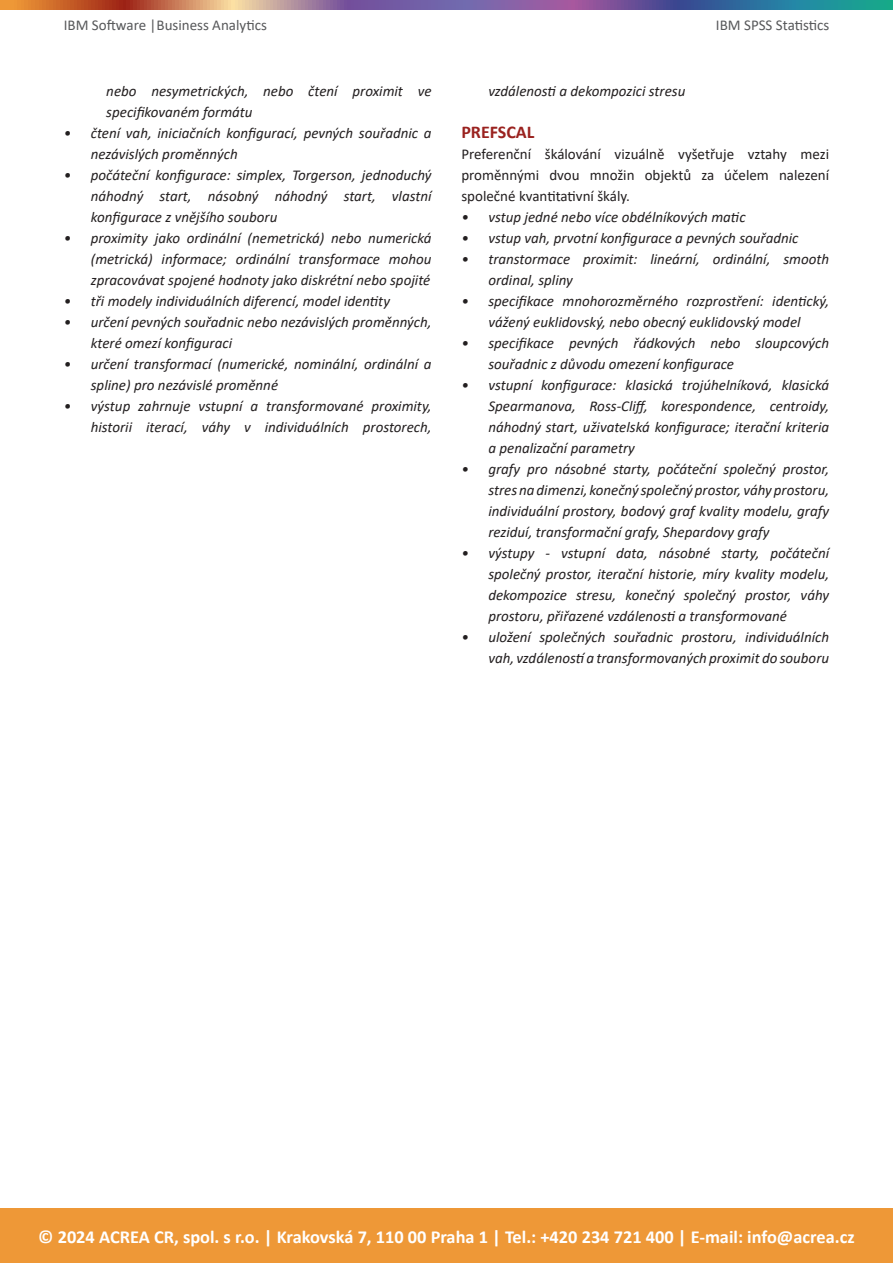
<style>
.page{position:relative;width:893px;height:1263px;background:#fff}
.page>*{position:absolute;margin:0;border:0;box-sizing:border-box;transform-origin:0 0}
.t1{font:700 18.3px "Calibri";color:#fff}
.t2{font:700 18px "Calibri";color:#9a221f}
.t3{font:italic 15px/21px "Calibri";color:#231f20}
.t4{font:15px/21px "Calibri";color:#231f20;text-align:justify}
.t5{font:15px "Calibri";color:#57585a}
</style>
<div class="page">
<div style="left:0;top:1209px;width:893px;height:54px;background:#ee9837"></div>
<svg style="left:0;top:0;width:893px;height:9px;background:#827085"></svg>
<p class="t5" style="left:64px;top:14px;width:205px">IBM Software |Business Analytics</p>
<p class="t5" style="left:716px;top:14px;width:115px">IBM SPSS Statistics</p>
<p class="t3" style="left:106px;top:80px;width:327px">nebo nesymetrických, nebo čtení proximit ve specifikovaném formátu</p>
<p class="t3" style="left:91px;top:122px;width:342px;text-indent:-27px">• čtení vah, iniciačních konfigurací, pevných souřadnic a nezávislých proměnných</p>
<p class="t3" style="left:91px;top:164px;width:342px;text-align:justify;text-indent:-27px">• počáteční konfigurace: simplex, Torgerson, jednoduchý náhodný start, násobný náhodný start, vlastní konfigurace z vnějšího souboru</p>
<p class="t3" style="left:91px;top:227px;width:342px;text-align:justify;text-indent:-27px">• proximity jako ordinální (nemetrická) nebo numerická (metrická) informace; ordinální transformace mohou zpracovávat spojené hodnoty jako diskrétní nebo spojité</p>
<p class="t3" style="left:64px;top:290px;width:328px">• tři modely individuálních diferencí, model identity</p>
<p class="t3" style="left:91px;top:311px;width:342px;text-indent:-27px">• určení pevných souřadnic nebo nezávislých proměnných, které omezí konfiguraci</p>
<p class="t3" style="left:91px;top:353px;width:342px;text-indent:-27px">• určení transformací (numerické, nominální, ordinální a spline) pro nezávislé proměnné</p>
<p class="t3" style="left:64px;top:395px;width:369px;text-align:right">• výstup zahrnuje vstupní a transformované proximity, historii iterací, váhy v individuálních prostorech,</p>
<p class="t3" style="left:488px;top:80px;width:199px">vzdálenosti a dekompozici stresu</p>
<p class="t2" style="left:461px;top:120px;width:75px">PREFSCAL</p>
<p class="t4" style="left:461px;top:143px;width:369px">Preferenční škálování vizuálně vyšetřuje vztahy mezi proměnnými dvou množin objektů za účelem nalezení společné kvantitativní škály.</p>
<p class="t3" style="left:461px;top:206px;width:286px">• vstup jedné nebo více obdélníkových matic</p>
<p class="t3" style="left:461px;top:227px;width:339px">• vstup vah, prvotní konfigurace a pevných souřadnic</p>
<p class="t3" style="left:488px;top:248px;width:342px;text-indent:-27px">• transtormace proximit: lineární, ordinální, smooth ordinal, spliny</p>
<p class="t3" style="left:461px;top:290px;width:369px;text-align:center">• specifikace mnohorozměrného rozprostření: identický, vážený euklidovský, nebo obecný euklidovský model</p>
<p class="t3" style="left:488px;top:332px;width:342px;text-indent:-27px">• specifikace pevných řádkových nebo sloupcových souřadnic z důvodu omezení konfigurace</p>
<p class="t3" style="left:488px;top:374px;width:342px;text-align:justify;text-indent:-27px">• vstupní konfigurace: klasická trojúhelníková, klasická Spearmanova, Ross‐Cliff, korespondence, centroidy, náhodný start, uživatelská konfigurace; iterační kriteria a penalizační parametry</p>
<p class="t3" style="left:488px;top:458px;width:342px;text-align:justify;text-indent:-27px">• grafy pro násobné starty, počáteční společný prostor, stres na dimenzi, konečný společný prostor, váhy prostoru, individuální prostory, bodový graf kvality modelu, grafy reziduí, transformační grafy, Shepardovy grafy</p>
<p class="t3" style="left:488px;top:542px;width:342px;text-align:justify;text-indent:-27px">• výstupy ‐ vstupní data, násobné starty, počáteční společný prostor, iterační historie, míry kvality modelu, dekompozice stresu, konečný společný prostor, váhy prostoru, přiřazené vzdálenosti a transformované</p>
<p class="t3" style="left:461px;top:626px;width:369px;text-align:right">• uložení společných souřadnic prostoru, individuálních vah, vzdáleností a transformovaných proximit do souboru</p>
<p class="t1" style="left:38px;top:1224px;width:818px">© 2024 ACREA CR, spol. s r.o. | Krakovská 7, 110 00 Praha 1 | Tel.: +420 234 721 400 | E-mail: info@acrea.cz</p>
</div>
